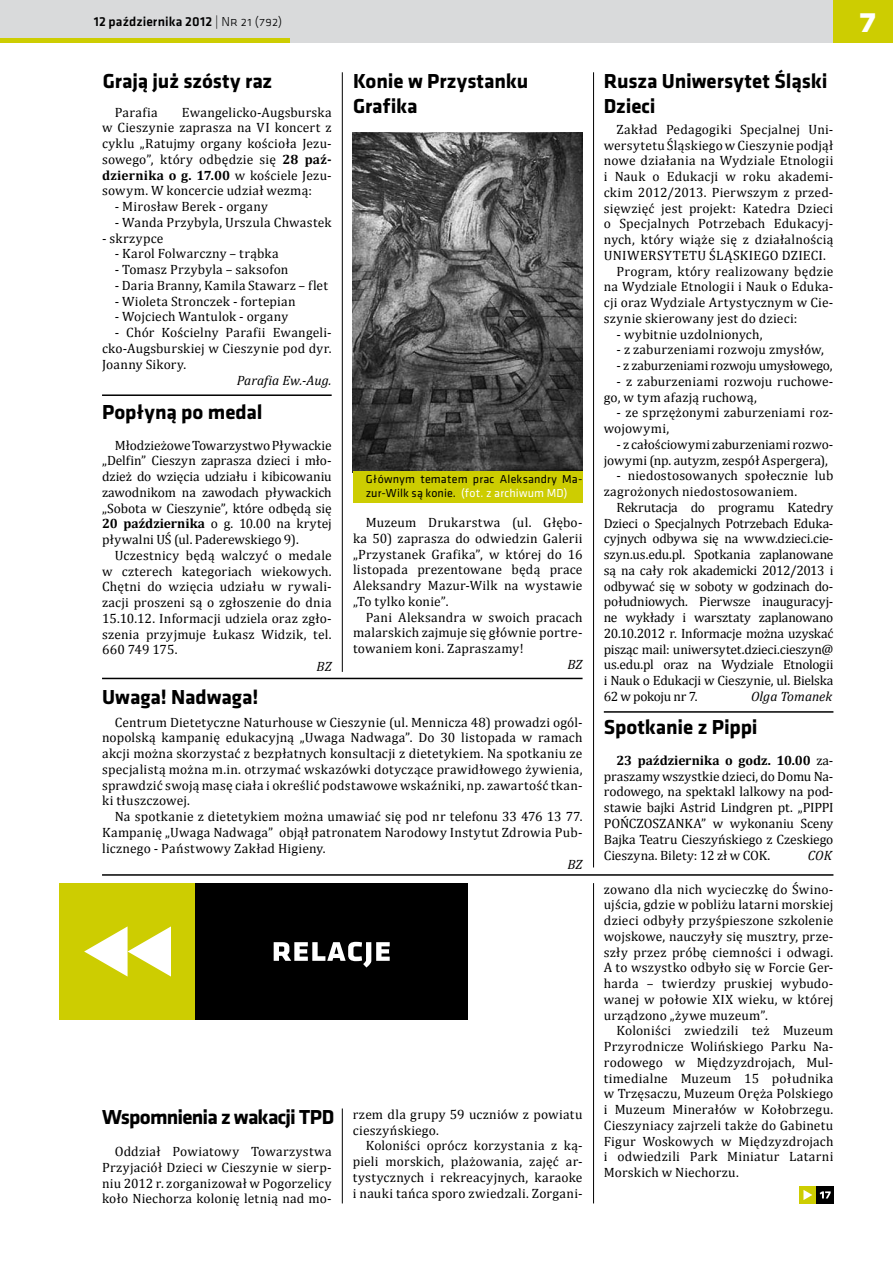
<style>
.page{position:relative;width:893px;height:1263px;background:#fff}
.page>*{position:absolute;margin:0;border:0;box-sizing:border-box;transform-origin:0 0}
.t1{font:700 21px/25.2px "Klavika";letter-spacing:-.005em;color:#000}
.t2{font:13.5px/15.8px "Cambria";letter-spacing:.015em;color:#000;text-align:justify}
.t3{font:italic 13.5px "Cambria";letter-spacing:.005em;color:#000}
.t4{font:13.5px "Cambria";letter-spacing:-.015em;color:#000}
.t5{font:500 13.5px "Klavika";letter-spacing:.01em;color:#000}
.t6{font:13.5px "Cambria";letter-spacing:.035em;color:#000}
.t7{font:12px/14.4px "Klavika";letter-spacing:.015em;color:#000}
.s1{font-weight:300}
.s2{font-weight:700}
.s3{color:#fff}
.s4{font-family:"Klavika";font-weight:700;font-size:21px}
</style>
<div class="page">
<div style="left:0;top:0;width:893px;height:43px;background:#d9dadb"></div>
<div style="left:833px;top:0;width:60px;height:43px;background:#cdcd01"></div>
<div style="left:0;top:38px;width:289px;height:5px;background:#cdcd01"></div>
<img style="left:353px;top:132px;width:229px;height:339px">
<div style="left:60px;top:883px;width:136px;height:136px;background:#cdcd01"></div>
<div style="left:196px;top:883px;width:272px;height:136px;background:#000"></div>
<svg style="left:274px;top:942px;width:116px;height:25px"></svg>
<svg style="left:84px;top:926px;width:87px;height:50px"></svg>
<div style="left:353px;top:471px;width:230px;height:31px;background:#cdcd01"></div>
<hr style="left:102px;top:394px;width:230px;height:2px;background:#000">
<hr style="left:102px;top:678px;width:481px;height:1px;background:#000">
<hr style="left:342px;top:72px;width:1px;height:600px;background:#000">
<hr style="left:593px;top:72px;width:1px;height:795px;background:#000">
<hr style="left:604px;top:711px;width:229px;height:2px;background:#000">
<hr style="left:102px;top:874px;width:731px;height:2px;background:#000">
<hr style="left:342px;top:1108px;width:1px;height:95px;background:#000">
<hr style="left:593px;top:883px;width:1px;height:320px;background:#000">
<div style="left:799px;top:1186px;width:17px;height:17px;background:#cdcd01"></div>
<svg style="left:803px;top:1190px;width:9px;height:10px"></svg>
<div style="left:816px;top:1186px;width:17px;height:17px;background:#000"></div>
<svg style="left:820px;top:1191px;width:11px;height:7px"></svg>
<p class="t5" style="left:94px;top:13px;width:190px">12 października 2012 <span class="s1">| Nr 21 (792)</span></p>
<h1 class="t1" style="left:103px;top:68px;width:171px">Grają już szósty raz</h1>
<p class="t2" style="left:115px;top:104px;width:44px">Parafia</p>
<p class="t2" style="left:102px;top:104px;width:231px;text-indent:80px">Ewangelicko-Augsburska w Cieszynie zaprasza na VI koncert z cyklu „Ratujmy organy kościoła Jezu&shy;sowego”, który odbędzie się <span class="s2">28 paź&shy;dziernika o g. 17.00</span> w kościele Jezu&shy;sowym. W koncercie udział wezmą:</p>
<p class="t2" style="left:115px;top:199px;width:155px">- Mirosław Berek - organy</p>
<p class="t2" style="left:115px;top:214px;width:218px">- Wanda Przybyla, Urszula Chwastek</p>
<p class="t6" style="left:102px;top:230px;width:63px">- skrzypce</p>
<p class="t2" style="left:115px;top:246px;width:165px">- Karol Folwarczny – trąbka</p>
<p class="t2" style="left:115px;top:262px;width:175px">- Tomasz Przybyla – saksofon</p>
<p class="t2" style="left:115px;top:277px;width:215px">- Daria Branny, Kamila Stawarz – flet</p>
<p class="t2" style="left:115px;top:293px;width:182px">- Wioleta Stronczek - fortepian</p>
<p class="t2" style="left:115px;top:309px;width:175px">- Wojciech Wantulok - organy</p>
<p class="t2" style="left:102px;top:325px;width:231px;text-indent:13px">- Chór Kościelny Parafii Ewangeli&shy;cko-Augsburskiej w Cieszynie pod dyr.<br>Joanny Sikory.</p>
<p class="t3" style="left:237px;top:372px;width:96px">Parafia Ew.-Aug.</p>
<h1 class="t1" style="left:102px;top:398px;width:162px">Popłyną po medal</h1>
<p class="t2" style="left:102px;top:437px;width:231px;text-indent:13px">Młodzieżowe Towarzystwo Pływackie „Delfin” Cieszyn zaprasza dzieci i mło&shy;dzież do wzięcia udziału i kibicowaniu zawodnikom na zawodach pływackich „Sobota w Cieszynie”, które odbędą się <span class="s2">20 października</span> o g. 10.00 na krytej pływalni UŚ (ul. Paderewskiego 9).</p>
<p class="t2" style="left:102px;top:547px;width:231px;text-indent:13px">Uczestnicy będą walczyć o medale w czterech kategoriach wiekowych.<br>Chętni do wzięcia udziału w rywali&shy;zacji proszeni są o zgłoszenie do dnia 15.10.12. Informacji udziela oraz zgło&shy;szenia przyjmuje Łukasz Widzik, tel.<br>660 749 175.</p>
<p class="t3" style="left:317px;top:658px;width:17px">BZ</p>
<h1 class="t1" style="left:102px;top:683px;width:158px">Uwaga! Nadwaga!</h1>
<h1 class="t1" style="left:353px;top:68px;width:177px">Konie w Przystanku<br>Grafika</h1>
<p class="t7" style="left:366px;top:471px;width:218px">Głównym tematem prac Aleksandry Ma&shy;zur-Wilk są konie. <span class="s3">(fot. z archiwum MD)</span></p>
<p class="t2" style="left:353px;top:515px;width:231px;text-indent:13px">Muzeum Drukarstwa (ul. Głębo&shy;ka 50) zaprasza do odwiedzin Galerii „Przystanek Grafika”, w której do 16 listopada prezentowane będą prace Aleksandry Mazur-Wilk na wystawie „To tylko konie”.</p>
<p class="t2" style="left:353px;top:609px;width:231px;text-indent:13px">Pani Aleksandra w swoich pracach malarskich zajmuje się głównie portre&shy;towaniem koni. Zapraszamy!</p>
<p class="t3" style="left:567px;top:656px;width:17px">BZ</p>
<p class="t2" style="left:102px;top:714px;width:482px;text-indent:13px">Centrum Dietetyczne Naturhouse w Cieszynie (ul. Mennicza 48) prowadzi ogól&shy;nopolską kampanię edukacyjną „Uwaga Nadwaga”. Do 30 listopada w ramach akcji można skorzystać z bezpłatnych konsultacji z dietetykiem. Na spotkaniu ze specjalistą można m.in. otrzymać wskazówki dotyczące prawidłowego żywienia, sprawdzić swoją masę ciała i określić podstawowe wskaźniki, np. zawartość tkan&shy;ki tłuszczowej.</p>
<p class="t2" style="left:102px;top:809px;width:482px;text-indent:13px">Na spotkanie z dietetykiem można umawiać się pod nr telefonu 33 476 13 77.<br>Kampanię „Uwaga Nadwaga” objął patronatem Narodowy Instytut Zdrowia Pub&shy;licznego - Państwowy Zakład Higieny.</p>
<p class="t3" style="left:567px;top:856px;width:17px">BZ</p>
<p class="t2" style="left:353px;top:1106px;width:231px;text-indent:-251px"><span class="s4">Wspomnienia z wakacji TPD</span> rzem dla grupy 59 uczniów z powiatu cieszyńskiego.</p>
<p class="t2" style="left:353px;top:1138px;width:231px;text-indent:13px">Koloniści oprócz korzystania z ką&shy;pieli morskich, plażowania, zajęć ar&shy;tystycznych i rekreacyjnych, karaoke i nauki tańca sporo zwiedzali. Zorgani-</p>
<p class="t2" style="left:102px;top:1143px;width:231px;text-indent:13px">Oddział Powiatowy Towarzystwa Przyjaciół Dzieci w Cieszynie w sierp&shy;niu 2012 r. zorganizował w Pogorzelicy koło Niechorza kolonię letnią nad mo-</p>
<h1 class="t1" style="left:604px;top:68px;width:225px">Rusza Uniwersytet Śląski<br>Dzieci</h1>
<p class="t2" style="left:617px;top:121px;width:218px">Zakład Pedagogiki Specjalnej Uni-</p>
<p class="t2" style="left:604px;top:137px;width:231px">wersytetu Śląskiego w Cieszynie podjął</p>
<p class="t2" style="left:604px;top:153px;width:231px">nowe działania na Wydziale Etnologii</p>
<p class="t2" style="left:604px;top:169px;width:231px">i Nauk o Edukacji w roku akademi-</p>
<p class="t2" style="left:604px;top:184px;width:231px">ckim 2012/2013. Pierwszym z przed-</p>
<p class="t2" style="left:604px;top:200px;width:231px">sięwzięć jest projekt: Katedra Dzieci</p>
<p class="t2" style="left:604px;top:216px;width:231px">o Specjalnych Potrzebach Edukacyj-</p>
<p class="t2" style="left:604px;top:232px;width:231px">nych, który wiąże się z działalnością</p>
<p class="t2" style="left:604px;top:247px;width:224px">UNIWERSYTETU ŚLĄSKIEGO DZIECI.</p>
<p class="t2" style="left:617px;top:263px;width:218px">Program, który realizowany będzie</p>
<p class="t2" style="left:604px;top:279px;width:231px">na Wydziale Etnologii i Nauk o Eduka-</p>
<p class="t2" style="left:604px;top:295px;width:231px">cji oraz Wydziale Artystycznym w Cie-</p>
<p class="t2" style="left:604px;top:310px;width:195px">szynie skierowany jest do dzieci:</p>
<p class="t2" style="left:617px;top:326px;width:147px">- wybitnie uzdolnionych,</p>
<p class="t2" style="left:617px;top:342px;width:209px">- z zaburzeniami rozwoju zmysłów,</p>
<p class="t4" style="left:617px;top:358px;width:217px">- z zaburzeniami rozwoju umysłowego,</p>
<p class="t2" style="left:604px;top:373px;width:231px;text-indent:13px">- z zaburzeniami rozwoju ruchowe&shy;go, w tym afazją ruchową,</p>
<p class="t2" style="left:604px;top:405px;width:231px;text-indent:13px">- ze sprzężonymi zaburzeniami roz&shy;wojowymi,</p>
<p class="t2" style="left:604px;top:436px;width:231px;text-indent:13px">- z całościowymi zaburzeniami rozwo&shy;jowymi (np. autyzm, zespół Aspergera),</p>
<p class="t2" style="left:604px;top:468px;width:231px;text-indent:13px">- niedostosowanych społecznie lub zagrożonych niedostosowaniem.</p>
<p class="t2" style="left:604px;top:499px;width:231px;text-indent:13px">Rekrutacja do programu Katedry Dzieci o Specjalnych Potrzebach Eduka&shy;cyjnych odbywa się na www.dzieci.cie&shy;szyn.us.edu.pl. Spotkania zaplanowane są na cały rok akademicki 2012/2013 i odbywać się w soboty w godzinach do&shy;południowych. Pierwsze inauguracyj&shy;ne wykłady i warsztaty zaplanowano 20.10.2012 r. Informacje można uzyskać pisząc mail: uniwersytet.dzieci.cieszyn@ us.edu.pl oraz na Wydziale Etnologii i Nauk o Edukacji w Cieszynie, ul. Bielska 62 w pokoju nr 7.</p>
<p class="t3" style="left:751px;top:688px;width:83px">Olga Tomanek</p>
<h1 class="t1" style="left:604px;top:714px;width:155px">Spotkanie z Pippi</h1>
<p class="t2" style="left:604px;top:752px;width:231px;text-indent:13px"><span class="s2">23 października o godz. 10.00</span> za&shy;praszamy wszystkie dzieci, do Domu Na&shy;rodowego, na spektakl lalkowy na pod&shy;stawie bajki Astrid Lindgren pt. „PIPPI POŃCZOSZANKA” w wykonaniu Sceny Bajka Teatru Cieszyńskiego z Czeskiego Cieszyna. Bilety: 12 zł w COK.</p>
<p class="t3" style="left:808px;top:847px;width:25px">COK</p>
<p class="t2" style="left:604px;top:881px;width:231px">zowano dla nich wycieczkę do Świno&shy;ujścia, gdzie w pobliżu latarni morskiej dzieci odbyły przyśpieszone szkolenie wojskowe, nauczyły się musztry, prze&shy;szły przez próbę ciemności i odwagi.<br>A to wszystko odbyło się w Forcie Ger&shy;harda – twierdzy pruskiej wybudo&shy;wanej w połowie XIX wieku, w której urządzono „żywe muzeum”.</p>
<p class="t2" style="left:604px;top:1023px;width:231px;text-indent:13px">Koloniści zwiedzili też Muzeum Przyrodnicze Wolińskiego Parku Na&shy;rodowego w Międzyzdrojach, Mul&shy;timedialne Muzeum 15 południka w Trzęsaczu, Muzeum Oręża Polskiego i Muzeum Minerałów w Kołobrzegu.<br>Cieszyniacy zajrzeli także do Gabinetu Figur Woskowych w Międzyzdrojach i odwiedzili Park Miniatur Latarni Morskich w Niechorzu.</p>
</div>
